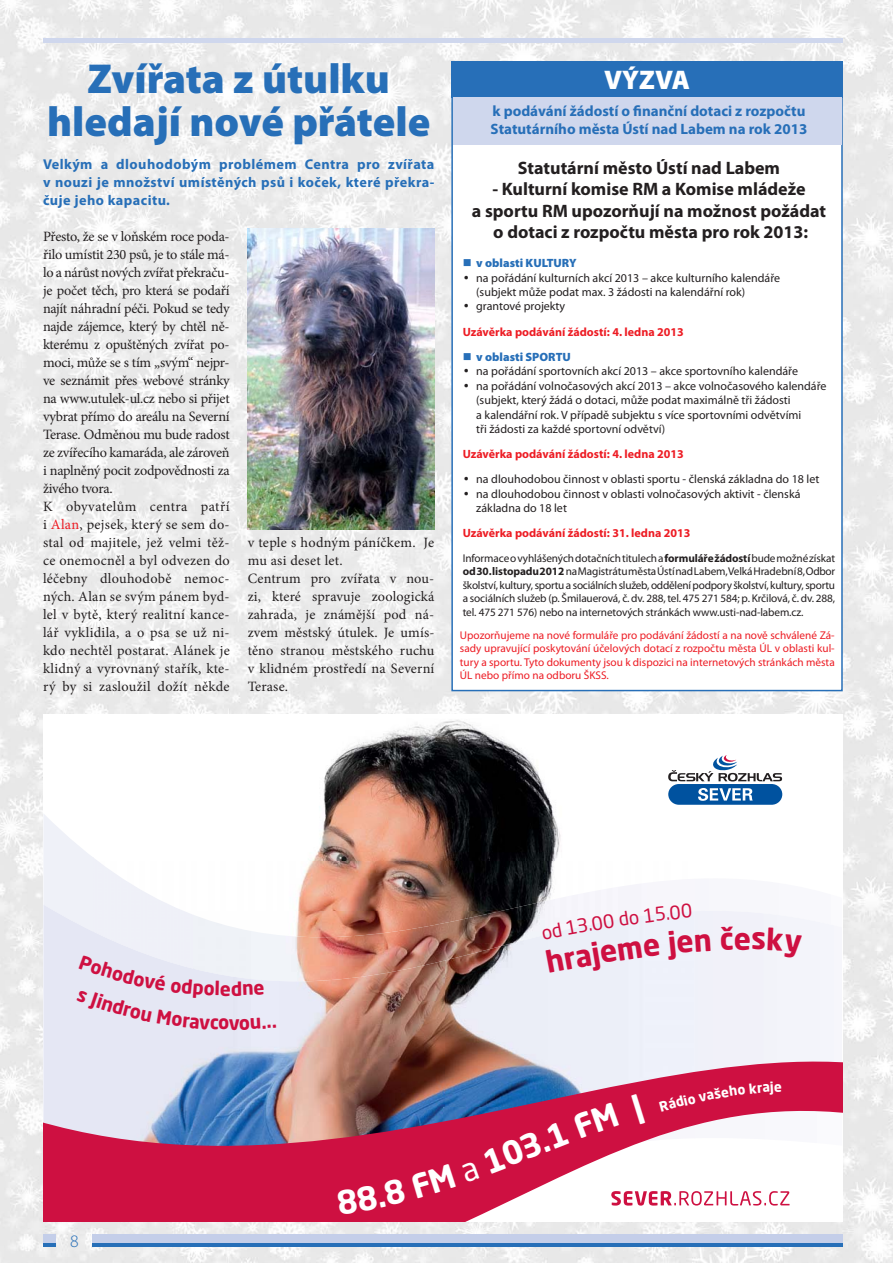
<style>
.page{position:relative;width:893px;height:1263px;background:#fff}
.page>*{position:absolute;margin:0;border:0;box-sizing:border-box;transform-origin:0 0}
.t1{font:900 42px/43.5px "Myriad Pro";color:#276fb8;text-align:center}
.t2{font:700 29.55px "Neo Sans Pro";color:#ce1041}
.t3{font:900 27px "Myriad Pro";color:#fff}
.t4{font:700 18.75px "Neo Sans Pro";color:#ce1041}
.t5{font:700 18px/21.6px "Myriad Pro";color:#231f20;text-align:center}
.t6{font:300 17.55px "Myriad Pro";color:#276fb8}
.t7{font:700 15px/18px "Myriad Pro";color:#276fb8}
.t8{font:14.25px/18px "Minion Pro";color:#231f20}
.t9{font:700 14.25px/18px "Myriad Pro";letter-spacing:.03em;color:#276fb8;text-align:justify}
.t10{font:12px/14.4px "Myriad Pro";color:#231f20}
.t11{font:700 12px/25.2px "Myriad Pro";color:#ed1c24}
.t12{font:900 12px "Myriad Pro";color:#276fb8}
.t13{font:11.25px/13.5px "Myriad Pro";letter-spacing:-.01em;color:#231f20;text-align:justify}
.t14{font:11.25px/13.5px "Myriad Pro";color:#ed1c24;text-align:justify}
.s1{color:#ed1c24}
.s2{font-family:"Oranda AT"}
.s3{font-family:"Oranda AT";font-weight:400;color:#231f20}
.s4{font-weight:400;color:#231f20}
.s5{font-weight:700}
</style>
<div class="page">
<img style="left:0;top:0;width:893px;height:1262px">
<svg style="left:93px;top:1242px;width:749px;height:4px;background:#4e86c4"></svg>
<div style="left:93px;top:1234px;width:749px;height:8px;background:#c4cee9"></div>
<svg style="left:43px;top:1242px;width:13px;height:4px"></svg>
<div style="left:43px;top:1234px;width:13px;height:8px;background:#c4cee9"></div>
<hr style="left:44px;top:39px;width:798px;height:4px;background:#cfd7ed">
<div style="left:43px;top:714px;width:799px;height:507px;background:#fff"></div>
<img style="left:312px;top:720px;width:382px;height:141px">
<img style="left:299px;top:861px;width:255px;height:36px">
<img style="left:194px;top:897px;width:348px;height:45px">
<img style="left:43px;top:904px;width:151px;height:38px">
<img style="left:443px;top:904px;width:99px;height:38px">
<svg style="left:668px;top:755px;width:114px;height:26px"></svg>
<div style="left:668px;top:784px;width:114px;height:20px;background:#00529f;border-radius:10px"></div>
<svg style="left:698px;top:788px;width:54px;height:12px"></svg>
<img style="left:43px;top:942px;width:799px;height:279px">
<img style="left:247px;top:228px;width:187px;height:301px">
<svg style="left:451px;top:97px;width:391px;height:594px"></svg>
<div style="left:451px;top:61px;width:391px;height:36px;background:#276fb8"></div>
<div style="left:453px;top:97px;width:388px;height:47px;background:#cfd7ed"></div>
<svg style="left:464px;top:259px;width:6px;height:7px"></svg>
<svg style="left:464px;top:353px;width:6px;height:7px"></svg>
<svg style="left:337px;top:1081px;width:452px;height:133px"></svg>
<svg style="left:77px;top:954px;width:199px;height:75px;background:#e6e9f4"></svg>
<svg style="left:542px;top:878px;width:300px;height:94px"></svg>
<h1 class="t1" style="left:47px;top:61px;width:385px">Zvířata z útulku hledají nové přátele</h1>
<p class="t9" style="left:43px;top:157px;width:393px">Velkým a dlouhodobým problémem Centra pro zvířata v nouzi je množství umístěných psů i koček, které překra&shy;čuje jeho kapacitu.</p>
<p class="t8" style="left:43px;top:229px;width:188px">Přesto, že se v loňském roce poda&shy;řilo umístit 230 psů, je to stále má&shy;lo a nárůst nových zvířat překraču&shy;je počet těch, pro která se podaří najít náhradní péči. Pokud se tedy najde zájemce, který by chtěl ně&shy;kterému z opuštěných zvířat po&shy;moci, může se s tím „svým“ nejpr&shy;ve seznámit přes webové stránky na www.utulek-ul.cz nebo si přijet vybrat přímo do areálu na Severní<br>Terase. Odměnou mu bude radost ze zvířecího kamaráda, ale zároveň i naplněný pocit zodpovědnosti za živého tvora.<br>K obyvatelům centra patří i <span class="s1">Alan</span>, pejsek, který se sem do&shy;stal od majitele, jež velmi těž&shy;ce onemocněl a byl odvezen do léčebny dlouhodobě nemoc&shy;ných. Alan se svým pánem byd&shy;lel v bytě, který realitní kance&shy;lář vyklidila, a o psa se už ni&shy;kdo nechtěl postarat. Alánek je klidný a vyrovnaný stařík, kte&shy;rý by si zasloužil dožít někde</p>
<p class="t8" style="left:248px;top:535px;width:188px">v teple s hodným páníčkem. Je mu asi deset let.<br>Centrum pro zvířata v nou&shy;zi, které spravuje zoologická zahrada, je známější pod ná&shy;zvem městský útulek. Je umís&shy;těno stranou městského ruchu v klidném prostředí na Severní<br>Terase.</p>
<h3 class="t3" style="left:604px;top:69px;width:87px">VÝZVA</h3>
<p class="t7" style="left:490px;top:103px;width:318px">k podávání žádostí o finanční dotaci z rozpočtu<br>Statutárního města Ústí nad Labem na rok 2013</p>
<p class="t5" style="left:518px;top:158px;width:264px">Statutární město Ústí nad Labem</p>
<p class="t5" style="left:472px;top:180px;width:356px">- Kulturní komise RM a Komise mládeže<br>a sportu RM upozorňují na možnost požádat o dotaci z rozpočtu města pro rok 2013:</p>
<p class="t12" style="left:476px;top:259px;width:102px">v oblasti KULTURY</p>
<p class="t10" style="left:476px;top:272px;width:305px;text-indent:-14px"><span class="s2">•</span> na pořádání kulturních akcí 2013 – akce kulturního kalendáře (subjekt může podat max. 3 žádosti na kalendářní rok)</p>
<p class="t11" style="left:463px;top:295px;width:223px"><span class="s3">•</span> <span class="s4">grantové projekty<br></span>Uzávěrka podávání žádostí: 4. ledna 2013</p>
<p class="t12" style="left:476px;top:352px;width:96px">v oblasti SPORTU</p>
<p class="t10" style="left:463px;top:365px;width:337px"><span class="s2">•</span> na pořádání sportovních akcí 2013 – akce sportovního kalendáře</p>
<p class="t10" style="left:476px;top:380px;width:352px;text-indent:-14px"><span class="s2">•</span> na pořádání volnočasových akcí 2013 – akce volnočasového kalendáře (subjekt, který žádá o dotaci, může podat maximálně tři žádosti<br>a kalendářní rok. V případě subjektu s více sportovními odvětvími<br>tři žádosti za každé sportovní odvětví)</p>
<p class="t11" style="left:463px;top:442px;width:223px">Uzávěrka podávání žádostí: 4. ledna 2013</p>
<p class="t10" style="left:463px;top:473px;width:358px"><span class="s2">•</span> na dlouhodobou činnost v oblasti sportu - členská základna do 18 let</p>
<p class="t10" style="left:476px;top:488px;width:326px;text-indent:-14px"><span class="s2">•</span> na dlouhodobou činnost v oblasti volnočasových aktivit - členská základna do 18 let</p>
<p class="t11" style="left:463px;top:522px;width:229px">Uzávěrka podávání žádostí: 31. ledna 2013</p>
<p class="t13" style="left:463px;top:552px;width:374px">Informace o vyhlášených dotačních titulech a <span class="s5">formuláře žádostí</span> bude možné získat <span class="s5">od 30. listopadu 2012</span> na Magistrátu města Ústí nad Labem, Velká Hradební 8, Odbor školství, kultury, sportu a sociálních služeb, oddělení podpory školství, kultury, sportu a sociálních služeb (p. Šmilauerová, č. dv. 288, tel. 475 271 584; p. Krčilová, č. dv. 288, tel. 475 271 576) nebo na internetových stránkách www.usti-nad-labem.cz.</p>
<p class="t14" style="left:460px;top:629px;width:376px">Upozorňujeme na nové formuláře pro podávání žádostí a na nově schválené Zá&shy;sady upravující poskytování účelových dotací z rozpočtu města ÚL v oblasti kul&shy;tury a sportu. Tyto dokumenty jsou k dispozici na internetových stránkách města ÚL nebo přímo na odboru ŠKSS.</p>
<p class="t6" style="left:70px;top:1234px;width:10px">8</p>
<h3 class="t4" style="left:220px;top:978px;width:13px">e</h3>
<h3 class="t4" style="left:229px;top:1012px;width:13px">v</h3>
<h2 class="t2" style="left:734px;top:922px;width:19px">e</h2>
</div>
